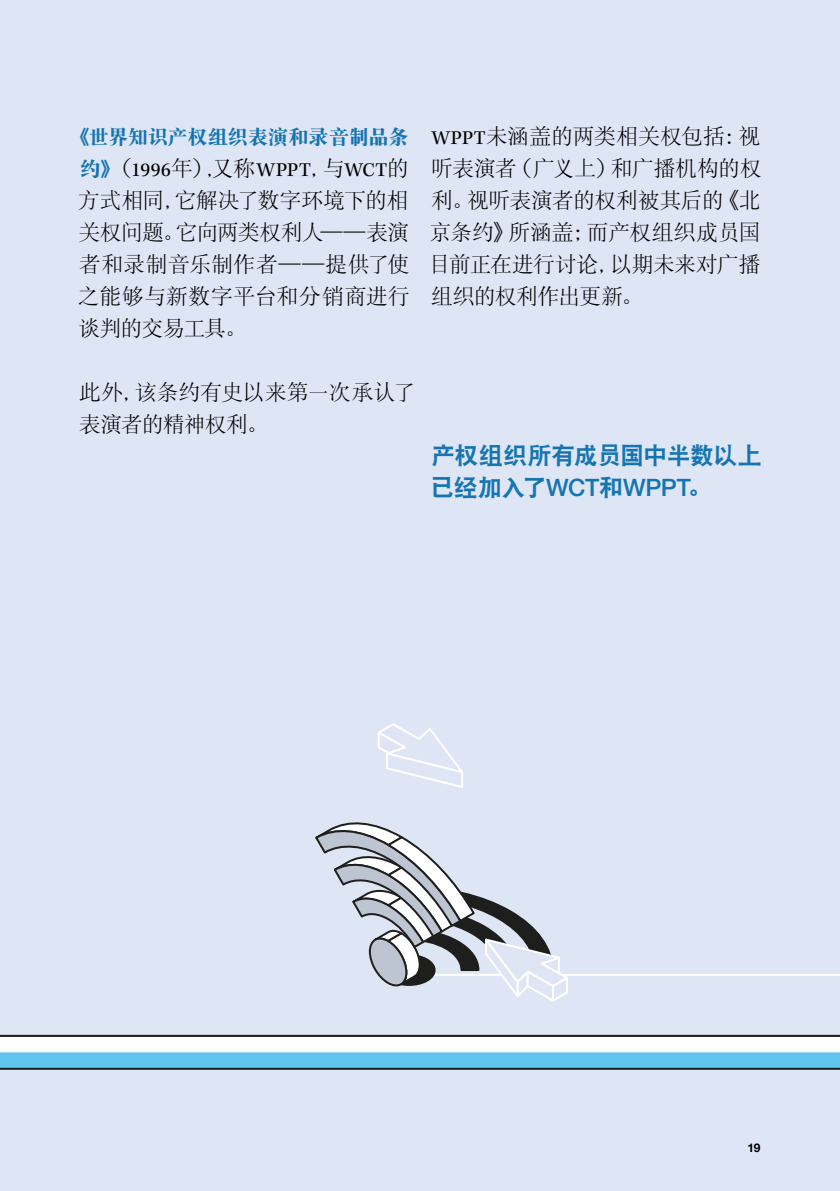
<style>
.page{position:relative;width:840px;height:1191px;background:#fff}
.page>*{position:absolute;margin:0;border:0;box-sizing:border-box;transform-origin:0 0}
.courant_DFSong_C{font:24px/32px "DFP Hei W9";letter-spacing:-.025em;color:#1575b1}
.courant_DFSong_C-2{font:22px/32px "DF Song GB W3";letter-spacing:-.03em;color:#000;text-align:justify}
.courant_DFSong_C-3{font:20px/32px "DF Song GB W9";letter-spacing:-.005em;color:#1575b1;text-align:center}
.pagination{font:700 12px "Helvetica Neue LT Std";color:#000}
.s1{font-family:"DF Song GB W3";font-size:22px;color:#000}
.s2{font-family:"Kepler Std";color:#000}
.s3{font-family:"Kepler Std";font-size:20px}
.s4{font-family:"Helvetica Neue LT Std";font-weight:500}
</style>
<div class="page">
<div style="left:0;top:0;width:839px;height:1191px;background:#dee5f5"></div>
<hr style="left:392px;top:973px;width:447px;height:2px;background:#fff">
<svg style="left:0;top:1035px;width:839px;height:34px;background:#a2d0e2"></svg>
<svg style="left:378px;top:723px;width:85px;height:65px"></svg>
<svg style="left:315px;top:822px;width:254px;height:180px"></svg>
<p class="courant_DFSong_C-3" style="left:69px;top:121px;width:341px">《世界知识产权组织表演和录音制品条约》<span class="s1">（</span><span class="s2">1996</span><span class="s1">年）,又称</span><span class="s2">WPPT</span><span class="s1">，与</span><span class="s2">WCT</span><span class="s1">的</span></p>
<p class="courant_DFSong_C-2" style="left:77px;top:184px;width:333px">方式相同，它解决了数字环境下的相关权问题。它向两类权利人——表演者和录制音乐制作者——提供了使之能够与新数字平台和分销商进行谈判的交易工具。</p>
<p class="courant_DFSong_C-2" style="left:79px;top:376px;width:338px">此外，该条约有史以来第一次承认了表演者的精神权利。</p>
<p class="courant_DFSong_C-2" style="left:429px;top:120px;width:334px"><span class="s3">WPPT</span>未涵盖的两类相关权包括：视听表演者（广义上）和广播机构的权利。视听表演者的权利被其后的《北京条约》所涵盖；而产权组织成员国目前正在进行讨论，以期未来对广播组织的权利作出更新。</p>
<p class="courant_DFSong_C" style="left:430px;top:439px;width:332px">产权组织所有成员国中半数以上已经加入了<span class="s4">WCT</span>和<span class="s4">WPPT</span>。</p>
<p class="pagination" style="left:747px;top:1140px;width:15px">19</p>
</div>
